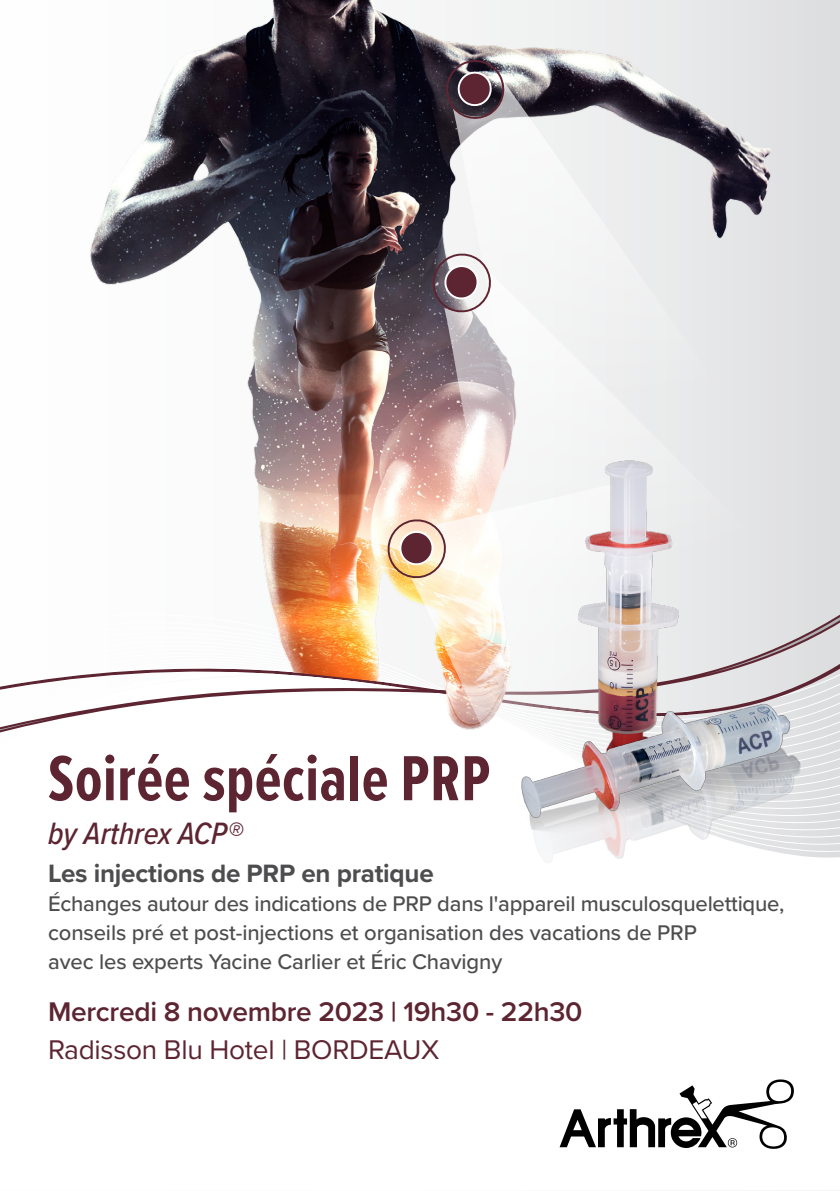
<style>
.page{position:relative;width:840px;height:1191px;background:#fff}
.page>*{position:absolute;margin:0;border:0;box-sizing:border-box;transform-origin:0 0}
.t1{font:700 66px "Proxima Nova Ex Cn";letter-spacing:.01em;color:#5d2431}
.t2{font:italic 500 32px "Proxima Nova Cond";color:#5d2431}
.t3{font:600 28px "Proxima Nova";letter-spacing:-.01em;color:#5d2431}
.t4{font:28px "Proxima Nova";letter-spacing:-.01em;color:#5d2431}
.t5{font:700 26px "Proxima Nova";letter-spacing:-.01em;color:#4d4d4f}
.t6{font:500 22px/29px "Proxima Nova";letter-spacing:-.005em;color:#4d4d4f}
</style>
<div class="page">
<div style="left:790px;top:0;width:49px;height:1191px;background:#dddedf"></div>
<svg style="left:768px;top:1024px;width:71px;height:166px"></svg>
<svg style="left:790px;top:834px;width:49px;height:190px"></svg>
<img style="left:82px;top:0;width:708px;height:715px">
<svg style="left:452px;top:80px;width:374px;height:190px;fill:#e8e9ea"></svg>
<svg style="left:410px;top:479px;width:33px;height:236px"></svg>
<svg style="left:443px;top:270px;width:396px;height:564px"></svg>
<svg style="left:386px;top:518px;width:61px;height:61px"></svg>
<svg style="left:431px;top:252px;width:61px;height:62px"></svg>
<svg style="left:443px;top:57px;width:64px;height:65px"></svg>
<img style="left:497px;top:645px;width:339px;height:301px">
<img style="left:537px;top:455px;width:189px;height:224px">
<img style="left:496px;top:679px;width:318px;height:181px">
<svg style="left:559px;top:1079px;width:234px;height:69px"></svg>
<h1 class="t1" style="left:48px;top:730px;width:443px">Soirée spéciale PRP</h1>
<h2 class="t2" style="left:48px;top:810px;width:196px">by Arthrex ACP®</h2>
<p class="t5" style="left:48px;top:854px;width:387px">Les injections de PRP en pratique</p>
<p class="t6" style="left:48px;top:888px;width:737px">Échanges autour des indications de PRP dans l'appareil musculosquelettique, conseils pré et post-injections et organisation des vacations de PRP<br>avec les experts Yacine Carlier et Éric Chavigny</p>
<p class="t3" style="left:48px;top:990px;width:535px">Mercredi 8 novembre 2023 | 19h30 - 22h30</p>
<p class="t4" style="left:48px;top:1028px;width:392px">Radisson Blu Hotel | BORDEAUX</p>
</div>
